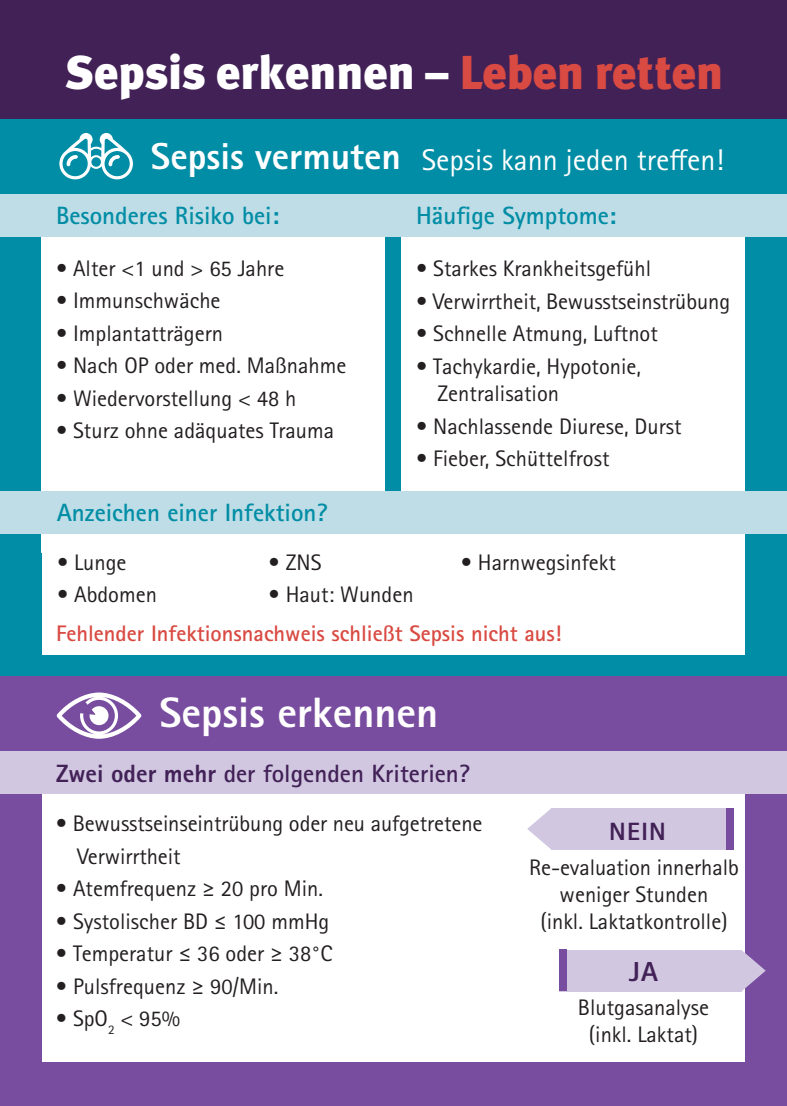
<style>
.page{position:relative;width:787px;height:1106px;background:#fff}
.page>*{position:absolute;margin:0;border:0;box-sizing:border-box;transform-origin:0 0}
.t1{font:900 47.5px "Meta Plus";color:#fff}
.t2{font:800 42.5px "Rotis Sans Serif Std";color:#fff}
.t3{font:30px "Rotis Sans Serif Std";color:#fff}
.t4{font:800 27.5px "Rotis Sans Serif Std";color:#422157}
.t5{font:700 25px "Rotis Sans Serif Std";color:#008da5}
.t6{font:700 25px "Rotis Sans Serif Std";color:#422157}
.t7{font:800 25px "Rotis Sans Serif Std";color:#422157}
.t8{font:22.5px/27px "Rotis Sans Serif Std";color:#231f20}
.t9{font:700 22.5px "Rotis Sans Serif Std";color:#d94a42}
.s1{color:#d94a42}
.s2{font-weight:800;font-size:37.5px}
.s3{font-weight:800}
</style>
<div class="page">
<div style="left:0;top:91px;width:787px;height:681px;background:#008da5"></div>
<div style="left:0;top:676px;width:787px;height:430px;background:#784d9f"></div>
<div style="left:0;top:0;width:787px;height:119px;background:#422157"></div>
<div style="left:42px;top:514px;width:702px;height:141px;background:#fff"></div>
<div style="left:42px;top:774px;width:702px;height:287px;background:#fff"></div>
<svg style="left:59px;top:133px;width:74px;height:46px"></svg>
<div style="left:42px;top:232px;width:343px;height:321px;background:#fff"></div>
<div style="left:401px;top:232px;width:343px;height:321px;background:#fff"></div>
<div style="left:0;top:194px;width:787px;height:43px;background:#bedde6"></div>
<div style="left:0;top:491px;width:787px;height:43px;background:#bedde6"></div>
<div style="left:0;top:751px;width:787px;height:42px;background:#d1c7e1"></div>
<svg style="left:57px;top:692px;width:84px;height:46px"></svg>
<div style="left:559px;top:950px;width:182px;height:41px;background:#d1c7e1"></div>
<svg style="left:741px;top:950px;width:24px;height:41px"></svg>
<div style="left:551px;top:808px;width:182px;height:41px;background:#d1c7e1"></div>
<svg style="left:527px;top:809px;width:24px;height:40px"></svg>
<div style="left:726px;top:808px;width:7px;height:41px;background:#784d9f"></div>
<div style="left:559px;top:949px;width:8px;height:41px;background:#784d9f"></div>
<h1 class="t1" style="left:65px;top:44px;width:659px">Sepsis erkennen – <span class="s1">Leben retten</span></h1>
<h3 class="t3" style="left:151px;top:142px;width:574px"><span class="s2">Sepsis vermuten</span> Sepsis kann jeden treffen!</h3>
<p class="t5" style="left:56px;top:200px;width:225px">Besonderes Risiko bei:</p>
<p class="t8" style="left:56px;top:255px;width:230px">• Alter &lt;1 und &gt; 65 Jahre</p>
<p class="t8" style="left:56px;top:287px;width:166px">• Immunschwäche</p>
<p class="t8" style="left:56px;top:320px;width:169px">• Implantatträgern</p>
<p class="t8" style="left:56px;top:352px;width:292px">• Nach OP oder med. Maßnahme</p>
<p class="t8" style="left:56px;top:385px;width:242px">• Wiedervorstellung &lt; 48 h</p>
<p class="t8" style="left:56px;top:417px;width:280px">• Sturz ohne adäquates Trauma</p>
<p class="t5" style="left:57px;top:497px;width:272px">Anzeichen einer Infektion?</p>
<p class="t5" style="left:416px;top:200px;width:201px">Häufige Symptome:</p>
<p class="t8" style="left:416px;top:255px;width:236px">• Starkes Krankheitsgefühl</p>
<p class="t8" style="left:416px;top:288px;width:315px">• Verwirrtheit, Bewusstseinstrübung</p>
<p class="t8" style="left:416px;top:320px;width:243px">• Schnelle Atmung, Luftnot</p>
<p class="t8" style="left:437px;top:352px;width:205px;text-indent:-21px">• Tachykardie, Hypotonie,<br>Zentralisation</p>
<p class="t8" style="left:416px;top:413px;width:267px">• Nachlassende Diurese, Durst</p>
<p class="t8" style="left:416px;top:445px;width:195px">• Fieber, Schüttelfrost</p>
<p class="t8" style="left:57px;top:548px;width:71px">• Lunge</p>
<p class="t8" style="left:57px;top:581px;width:101px">• Abdomen</p>
<p class="t8" style="left:268px;top:548px;width:54px">• ZNS</p>
<p class="t8" style="left:268px;top:581px;width:146px">• Haut: Wunden</p>
<p class="t8" style="left:461px;top:548px;width:156px">• Harnwegsinfekt</p>
<p class="t9" style="left:56px;top:619px;width:507px">Fehlender Infektionsnachweis schließt Sepsis nicht aus!</p>
<h2 class="t2" style="left:159px;top:686px;width:280px">Sepsis erkennen</h2>
<p class="t6" style="left:56px;top:758px;width:415px"><span class="s3">Zwei oder mehr</span> der folgenden Kriterien?</p>
<p class="t8" style="left:77px;top:807px;width:407px;line-height:32.5px;text-indent:-21px">• Bewusstseinseintrübung oder neu aufgetretene<br>Verwirrtheit</p>
<p class="t8" style="left:56px;top:875px;width:269px">• Atemfrequenz ≥ 20 pro Min.</p>
<p class="t8" style="left:56px;top:907px;width:275px">• Systolischer BD ≤ 100 mmHg</p>
<p class="t8" style="left:56px;top:940px;width:278px">• Temperatur ≤ 36 oder ≥ 38°C</p>
<p class="t8" style="left:56px;top:972px;width:224px">• Pulsfrequenz ≥ 90/Min.</p>
<p class="t8" style="left:56px;top:1005px;width:126px">• SpO<sub>2</sub> &lt; 95%</p>
<p class="t7" style="left:609px;top:815px;width:58px">NEIN</p>
<p class="t8" style="left:529px;top:854px;width:211px;text-align:center">Re-evaluation innerhalb weniger Stunden<br>(inkl. Laktatkontrolle)</p>
<p class="t4" style="left:629px;top:954px;width:30px">JA</p>
<p class="t8" style="left:578px;top:993px;width:133px;text-align:center">Blutgasanalyse (inkl. Laktat)</p>
</div>
